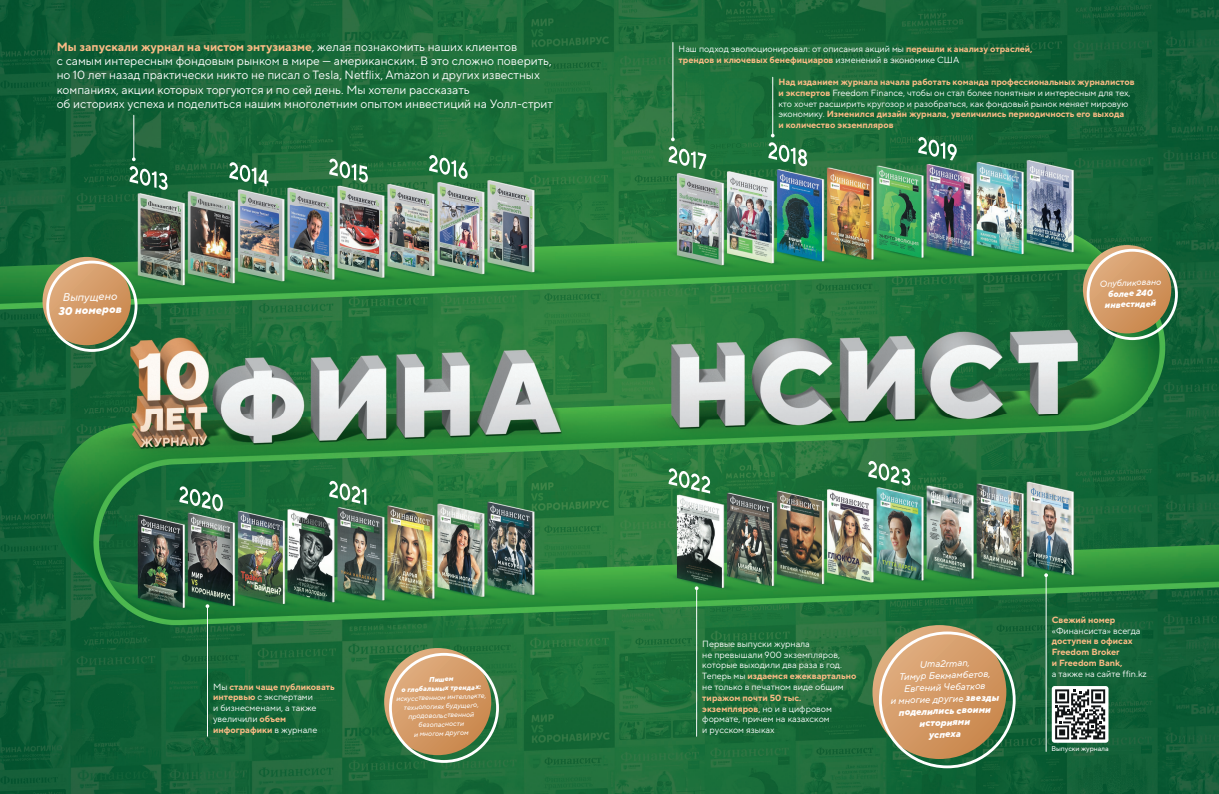
<style>
.page{position:relative;width:1219px;height:794px;background:#fff}
.page>*{position:absolute;margin:0;border:0;box-sizing:border-box;transform-origin:0 0}
.t1{font:12px/14.4px "TT Norms Pro";color:#fff}
.t2{font:italic 800 11px "TT Norms Pro";color:#fff}
.t3{font:italic 11px "TT Norms Pro";color:#fff}
.t4{font:italic 9.6px/11.8px "TT Norms Pro";color:#fff;text-align:center}
.t5{font:9px/10.8px "TT Norms Pro";color:#fff}
.t6{font:700 9px/10.8px "TT Norms Pro";color:#fbbb85}
.t7{font:italic 800 8.9px/10.7px "TT Norms Pro";color:#fff;text-align:center}
.t8{font:italic 8.9px "TT Norms Pro";color:#fff}
.t9{font:italic 7px/9px "TT Norms Pro";color:#fff;text-align:center}
.t10{font:italic 800 7px/9px "TT Norms Pro";color:#fff;text-align:center}
.t11{font:6.9px "TT Norms Pro";color:#fff}
.s1{font-weight:700;color:#fbbb85}
.s2{font-weight:400;color:#fff}
.s3{font-weight:800}
</style>
<div class="page">
<img style="left:0;top:0;width:1219px;height:794px">
<svg style="left:1083px;top:245px;width:88px;height:88px;background:#d59e6c"></svg>
<div style="left:1087px;top:249px;width:91px;height:91px;border:3px solid #fff;border-radius:50%"></div>
<svg style="left:229px;top:162px;width:39px;height:24px"></svg>
<svg style="left:329px;top:158px;width:39px;height:25px"></svg>
<svg style="left:429px;top:155px;width:39px;height:24px"></svg>
<svg style="left:918px;top:137px;width:39px;height:23px"></svg>
<svg style="left:179px;top:486px;width:44px;height:26px"></svg>
<svg style="left:329px;top:480px;width:37px;height:25px"></svg>
<svg style="left:669px;top:468px;width:41px;height:25px"></svg>
<svg style="left:868px;top:460px;width:42px;height:26px"></svg>
<hr style="left:672px;top:43px;width:1px;height:96px;background:#fff">
<svg style="left:669px;top:137px;width:37px;height:32px"></svg>
<hr style="left:133px;top:115px;width:1px;height:44px;background:#fff">
<svg style="left:129px;top:157px;width:39px;height:33px"></svg>
<hr style="left:207px;top:606px;width:1px;height:130px;background:#fff">
<hr style="left:696px;top:588px;width:1px;height:148px;background:#fff">
<hr style="left:1046px;top:575px;width:1px;height:176px;background:#fff">
<svg style="left:1044px;top:573px;width:4px;height:4px"></svg>
<hr style="left:772px;top:77px;width:1px;height:59px;background:#fff">
<svg style="left:768px;top:134px;width:39px;height:33px"></svg>
<div style="left:1052px;top:686px;width:56px;height:56px;background:linear-gradient(to right,#fff,#fff);border-radius:3px"></div>
<svg style="left:1055px;top:689px;width:50px;height:50px"></svg>
<svg style="left:384px;top:648px;width:107px;height:107px;background:#d59d6b"></svg>
<div style="left:389px;top:653px;width:110px;height:110px;border:3px solid #fff;border-radius:50%"></div>
<svg style="left:43px;top:257px;width:88px;height:88px;background:#d59d6c"></svg>
<div style="left:46px;top:261px;width:91px;height:91px;border:3px solid #fff;border-radius:50%"></div>
<svg style="left:872px;top:625px;width:134px;height:134px;background:#d49d6a"></svg>
<div style="left:879px;top:631px;width:137px;height:137px;border:3px solid #fff;border-radius:50%"></div>
<p class="t1" style="left:57px;top:39px;width:498px"><span class="s1">Мы запускали журнал на чистом энтузиазме</span>, желая познакомить наших клиентов<br>с самым интересным фондовым рынком в мире — американским. В это сложно поверить, но 10 лет назад практически никто не писал о Tesla, Netflix, Amazon и других известных компаниях, акции которых торгуются и по сей день. Мы хотели рассказать<br>об историях успеха и поделиться нашим многолетним опытом инвестиций на Уолл-стрит</p>
<p class="t3" style="left:62px;top:290px;width:56px;rotate:-2deg">Выпущено</p>
<p class="t2" style="left:58px;top:303px;width:65px;rotate:-2deg">30 номеров</p>
<p class="t5" style="left:213px;top:681px;width:123px">Мы <span class="s1">стали чаще публиковать интервью</span> с экспертами<br>и бизнесменами, а также увеличили <span class="s1">объем инфографики</span> в журнале</p>
<p class="t10" style="left:401px;top:676px;width:81px;rotate:-2deg">Пишем<br>о глобальных трендах:</p>
<p class="t9" style="left:396px;top:694px;width:92px;rotate:-2deg">искусственном интеллекте, технологиях будущего, продовольственной безопасности<br>и многом другом</p>
<p class="t5" style="left:679px;top:44px;width:355px">Наш подход эволюционировал: от описания акций мы <span class="s1">перешли к анализу отраслей, трендов и ключевых бенефициаров</span> изменений в экономике США</p>
<p class="t6" style="left:778px;top:76px;width:358px">Над изданием журнала начала работать команда профессиональных журналистов и экспертов <span class="s2">Freedom Finance, чтобы он стал более понятным и интересным для тех, кто хочет расширить кругозор и разобраться, как фондовый рынок меняет мировую экономику.</span> Изменился дизайн журнала, увеличились периодичность его выхода<br>и количество экземпляров</p>
<p class="t8" style="left:1099px;top:277px;width:63px;rotate:-2deg">Опубликовано</p>
<p class="t7" style="left:1104px;top:289px;width:53px;rotate:-2deg">более 240 инвестидей</p>
<p class="t5" style="left:702px;top:638px;width:156px">Первые выпуски журнала<br>не превышали 900 экземпляров, которые выходили два раза в год.<br>Теперь мы <span class="s1">издаемся ежеквартально </span>не только в печатном виде общим</p>
<p class="t5" style="left:702px;top:692px;width:131px"><span class="s1">тиражом почти 50 тыс. экземпляров</span>, но и в цифровом формате, причем на казахском и русском языках</p>
<p class="t4" style="left:889px;top:659px;width:110px;rotate:-2deg">Uma2rman,<br>Тимур Бекмамбетов,<br>Евгений Чебатков<br>и многие другие <span class="s3">звезды поделились своими историями<br>успеха</span></p>
<p class="t6" style="left:1052px;top:614px;width:65px">Свежий номер</p>
<p class="t5" style="left:1052px;top:625px;width:90px">«Финансиста» всегда</p>
<p class="t6" style="left:1052px;top:636px;width:82px">доступен в офисах<br>Freedom Broker<br>и Freedom Bank,</p>
<p class="t5" style="left:1052px;top:668px;width:97px">а также на сайте ffin.kz</p>
<p class="t11" style="left:1051px;top:744px;width:59px">Выпуски журнала</p>
</div>
